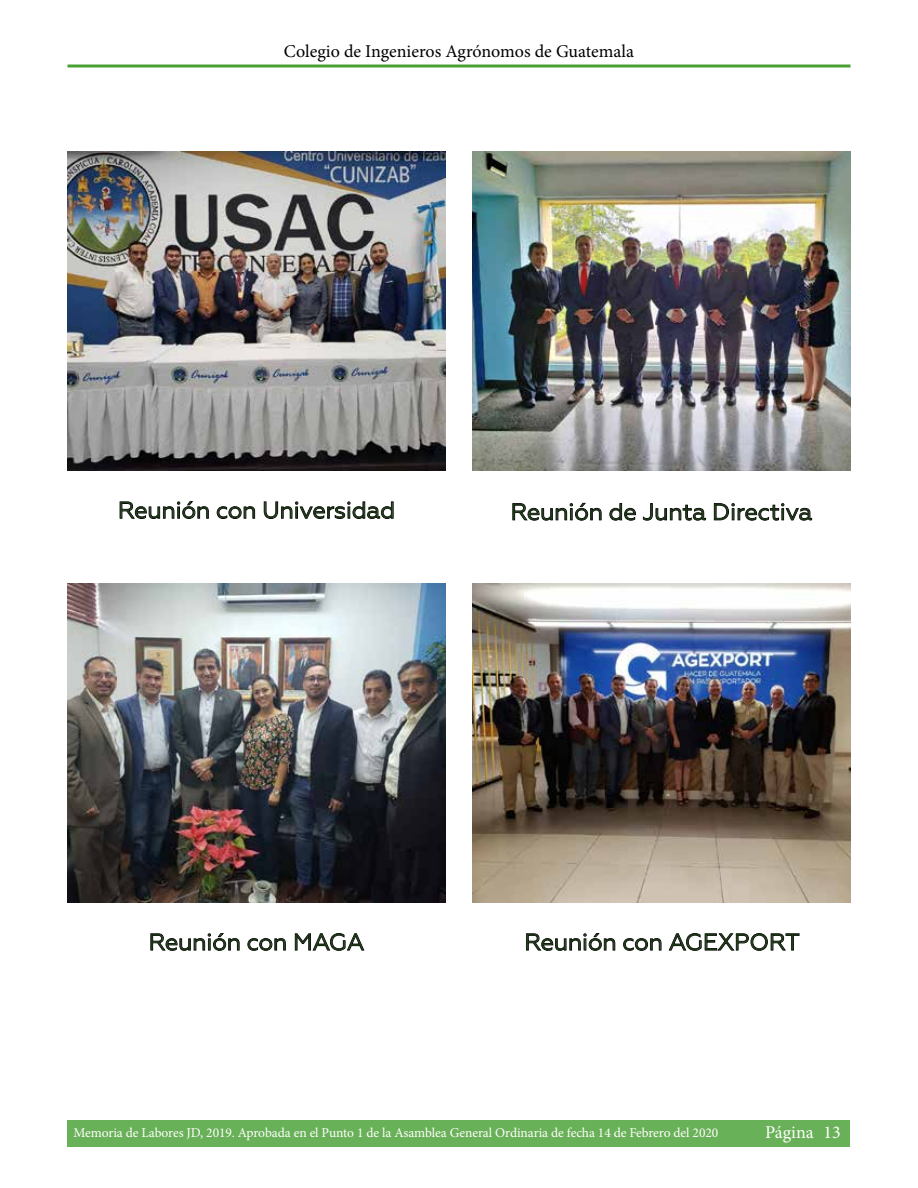
<style>
.page{position:relative;width:918px;height:1188px;background:#fff}
.page>*{position:absolute;margin:0;border:0;box-sizing:border-box;transform-origin:0 0}
.t1{font:23.25px "Geometria";letter-spacing:-.005em;color:#1b3315}
.t2{font:18px "Minion Pro";color:#000}
.t3{font:18px "Minion Pro";color:#fffefd}
.t4{font:13.5px "Minion Pro";letter-spacing:-.005em;color:#fffefd}
</style>
<div class="page">
<svg style="left:68px;top:64px;width:782px;height:4px"></svg>
<div style="left:68px;top:1120px;width:782px;height:27px;background:#69b158"></div>
<svg style="left:119px;top:501px;width:90px;height:18px"></svg>
<svg style="left:216px;top:506px;width:39px;height:13px"></svg>
<svg style="left:264px;top:501px;width:130px;height:18px"></svg>
<svg style="left:512px;top:502px;width:90px;height:19px"></svg>
<svg style="left:609px;top:503px;width:27px;height:18px"></svg>
<svg style="left:643px;top:503px;width:63px;height:18px"></svg>
<svg style="left:714px;top:503px;width:98px;height:18px"></svg>
<img style="left:472px;top:152px;width:378px;height:319px">
<img style="left:68px;top:152px;width:378px;height:319px">
<svg style="left:150px;top:933px;width:90px;height:18px"></svg>
<svg style="left:247px;top:938px;width:39px;height:13px"></svg>
<svg style="left:295px;top:933px;width:70px;height:18px"></svg>
<img style="left:68px;top:584px;width:378px;height:319px">
<img style="left:472px;top:584px;width:378px;height:319px">
<svg style="left:526px;top:933px;width:90px;height:18px"></svg>
<svg style="left:623px;top:938px;width:39px;height:13px"></svg>
<svg style="left:668px;top:933px;width:132px;height:18px"></svg>
<h2 class="t2" style="left:284px;top:40px;width:352px">Colegio de Ingenieros Agrónomos de Guatemala</h2>
<h1 class="t1" style="left:118px;top:497px;width:279px">Reunión con Universidad</h1>
<h1 class="t1" style="left:511px;top:498px;width:303px">Reunión de Junta Directiva</h1>
<h1 class="t1" style="left:149px;top:929px;width:217px">Reunión con MAGA</h1>
<h1 class="t1" style="left:524px;top:929px;width:277px">Reunión con AGEXPORT</h1>
<p class="t4" style="left:73px;top:1124px;width:646px">Memoria de Labores JD, 2019. Aprobada en el Punto 1 de la Asamblea General Ordinaria de fecha 14 de Febrero del 2020</p>
<h2 class="t3" style="left:765px;top:1120px;width:77px">Página 13</h2>
</div>
